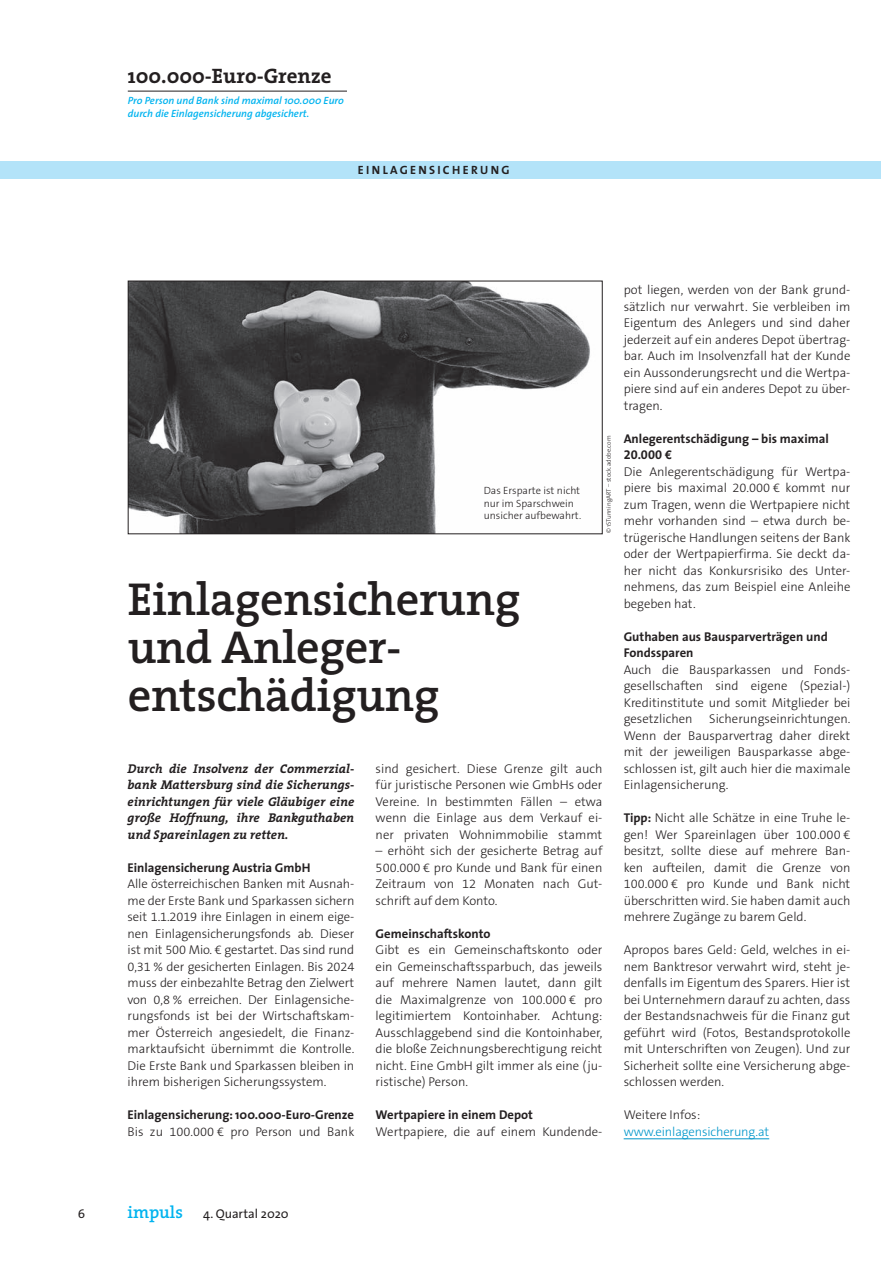
<style>
.page{position:relative;width:893px;height:1263px;background:#fff}
.page>*{position:absolute;margin:0;border:0;box-sizing:border-box;transform-origin:0 0}
.t1{font:600 46.5px/48px "The Serif";letter-spacing:-.01em;color:#231f20}
.t2{font:700 21px "The Serif";color:#231f20}
.t3{font:300 12.75px/16.5px "The Sans B3";color:#231f20;text-align:justify}
.t4{font:700 12.75px/16.5px "The Sans";color:#231f20}
.t5{font:italic 700 12.75px/16.5px "The Serif";color:#231f20;text-align:justify}
.t6{font:300 12.75px "The Sans B3";letter-spacing:-.01em;color:#0096ca}
.t7{font:12.75px "The Sans";color:#231f20}
.t8{font:12.75px "The Sans Bold Expert";color:#231f20}
.t9{font:12.75px "The Sans Caps";color:#231f20}
.t10{font:12px "The Sans Bold Caps";letter-spacing:.19em;color:#231f20}
.t11{font:italic 600 10.5px/12.8px "The Sans";color:#00b3ef}
.t12{font:300 10.5px/12.8px "The Sans B3";color:#231f20}
.t13{font:300 6.45px "The Sans";color:#231f20}
.s1{font-family:"Helvetica Neue";font-weight:700;font-size:12px}
.s2{font-family:"The Sans";font-weight:700}
.s3{font-family:"The Serif";font-weight:600;font-size:17.25px;color:#00b3ef}
</style>
<div class="page">
<hr style="left:128px;top:91px;width:219px;height:1px;background:#231f20">
<div style="left:0;top:162px;width:880px;height:17px;background:#b3e3f9"></div>
<hr style="left:624px;top:1138px;width:145px;height:1px;background:#0096ca">
<img style="left:130px;top:283px;width:460px;height:249px">
<div style="left:128px;top:281px;width:475px;height:253px;border:1px solid #231f20"></div>
<h2 class="t2" style="left:128px;top:59px;width:205px">100.000-Euro-Grenze</h2>
<p class="t11" style="left:128px;top:94px;width:218px">Pro Person und Bank sind maximal 100.000 Euro durch die Einlagensicherung abgesichert.</p>
<p class="t10" style="left:358px;top:160px;width:153px">EINLAGENSICHERUNG</p>
<p class="t12" style="left:484px;top:484px;width:99px">Das Ersparte ist nicht nur im Sparschwein unsicher aufbewahrt.</p>
<h1 class="t1" style="left:128px;top:574px;width:394px">Einlagensicherung und Anleger&shy;entschädigung</h1>
<p class="t13" style="left:603px;top:533px;width:99px;rotate:-90deg">© 1STunningART – stock.adobe.com</p>
<p class="t5" style="left:128px;top:760px;width:228px">Durch die Insolvenz der Commerzial&shy;bank Mattersburg sind die Sicherungs&shy;einrichtungen für viele Gläubiger eine große Hoffnung, ihre Bankguthaben und Spareinlagen zu retten.</p>
<p class="t4" style="left:128px;top:859px;width:184px">Einlagensicherung Austria GmbH</p>
<p class="t3" style="left:128px;top:876px;width:228px">Alle österreichischen Banken mit Ausnah&shy;me der Erste Bank und Sparkassen sichern seit 1.1.2019 ihre Einlagen in einem eige&shy;nen Einlagensicherungsfonds ab. Dieser ist mit 500 Mio. € gestartet. Das sind rund 0,31 % der gesicherten Einlagen. Bis 2024 muss der einbezahlte Betrag den Zielwert von 0,8 % erreichen. Der Einlagensiche&shy;rungsfonds ist bei der Wirtschaftskam&shy;mer Österreich angesiedelt, die Finanz&shy;marktaufsicht übernimmt die Kontrolle.<br>Die Erste Bank und Sparkassen bleiben in ihrem bisherigen Sicherungssystem.</p>
<p class="t4" style="left:128px;top:1106px;width:228px">Einlagensicherung: 100.000-Euro-Grenze</p>
<p class="t3" style="left:128px;top:1124px;width:228px">Bis zu 100.000 € pro Person und Bank</p>
<p class="t3" style="left:376px;top:761px;width:228px">sind gesichert. Diese Grenze gilt auch für juristische Personen wie GmbHs oder Vereine. In bestimmten Fällen – etwa wenn die Einlage aus dem Verkauf ei&shy;ner privaten Wohnimmobilie stammt</p>
<p class="t3" style="left:376px;top:843px;width:228px">– erhöht sich der gesicherte Betrag auf 500.000 € pro Kunde und Bank für einen Zeitraum von 12 Monaten nach Gut&shy;schrift auf dem Konto.</p>
<p class="t4" style="left:376px;top:925px;width:116px">Gemeinschaftskonto</p>
<p class="t3" style="left:376px;top:942px;width:228px">Gibt es ein Gemeinschaftskonto oder ein Gemeinschaftssparbuch, das jeweils auf mehrere Namen lautet, dann gilt die Maximalgrenze von 100.000 € pro legitimiertem Kontoinhaber. Achtung:<br>Ausschlaggebend sind die Kontoinhaber, die bloße Zeichnungsberechtigung reicht nicht. Eine GmbH gilt immer als eine (ju&shy;ristische) Person.</p>
<p class="t4" style="left:376px;top:1106px;width:159px">Wertpapiere in einem Depot</p>
<p class="t3" style="left:376px;top:1124px;width:228px">Wertpapiere, die auf einem Kundende-</p>
<p class="t3" style="left:624px;top:282px;width:228px">pot liegen, werden von der Bank grund&shy;sätzlich nur verwahrt. Sie verbleiben im Eigentum des Anlegers und sind daher jederzeit auf ein anderes Depot übertrag&shy;bar. Auch im Insolvenzfall hat der Kunde ein Aussonderungsrecht und die Wertpa&shy;piere sind auf ein anderes Depot zu über&shy;tragen.</p>
<p class="t4" style="left:624px;top:430px;width:207px">Anlegerentschädigung – bis maximal</p>
<p class="t8" style="left:624px;top:444px;width:49px">20.000 <span class="s1">€</span></p>
<p class="t3" style="left:624px;top:464px;width:228px">Die Anlegerentschädigung für Wertpa&shy;piere bis maximal 20.000 € kommt nur zum Tragen, wenn die Wertpapiere nicht mehr vorhanden sind – etwa durch be&shy;trügerische Handlungen seitens der Bank oder der Wertpapierfirma. Sie deckt da&shy;her nicht das Konkursrisiko des Unter&shy;nehmens, das zum Beispiel eine Anleihe begeben hat.</p>
<p class="t4" style="left:624px;top:628px;width:206px">Guthaben aus Bausparverträgen und<br>Fondssparen</p>
<p class="t3" style="left:624px;top:662px;width:228px">Auch die Bausparkassen und Fonds&shy;gesellschaften sind eigene (Spezial-)<br>Kreditinstitute und somit Mitglieder bei gesetzlichen</p>
<p class="t3" style="left:624px;top:711px;width:228px;text-indent:86px">Sicherungseinrichtungen.<br>Wenn der Bausparvertrag daher direkt mit der jeweiligen Bausparkasse abge&shy;schlossen ist, gilt auch hier die maximale Einlagensicherung.</p>
<p class="t3" style="left:624px;top:810px;width:228px"><span class="s2">Tipp:</span> Nicht alle Schätze in eine Truhe le&shy;gen! Wer Spareinlagen über 100.000 € besitzt, sollte diese auf mehrere Ban&shy;ken aufteilen, damit die Grenze von 100.000 € pro Kunde und Bank nicht überschritten wird. Sie haben damit auch mehrere Zugänge zu barem Geld.</p>
<p class="t3" style="left:624px;top:942px;width:228px">Apropos bares Geld: Geld, welches in ei&shy;nem Banktresor verwahrt wird, steht je&shy;denfalls im Eigentum des Sparers. Hier ist bei Unternehmern darauf zu achten, dass der Bestandsnachweis für die Finanz gut geführt wird (Fotos, Bestandsprotokolle mit Unterschriften von Zeugen). Und zur Sicherheit sollte eine Versicherung abge&shy;schlossen werden.</p>
<p class="t3" style="left:624px;top:1107px;width:78px">Weitere Infos:</p>
<p class="t6" style="left:624px;top:1125px;width:147px">www.einlagensicherung.at</p>
<p class="t9" style="left:78px;top:1203px;width:9px">6</p>
<p class="t7" style="left:128px;top:1203px;width:163px"><span class="s3">impuls</span> 4. Quartal 2020</p>
</div>
